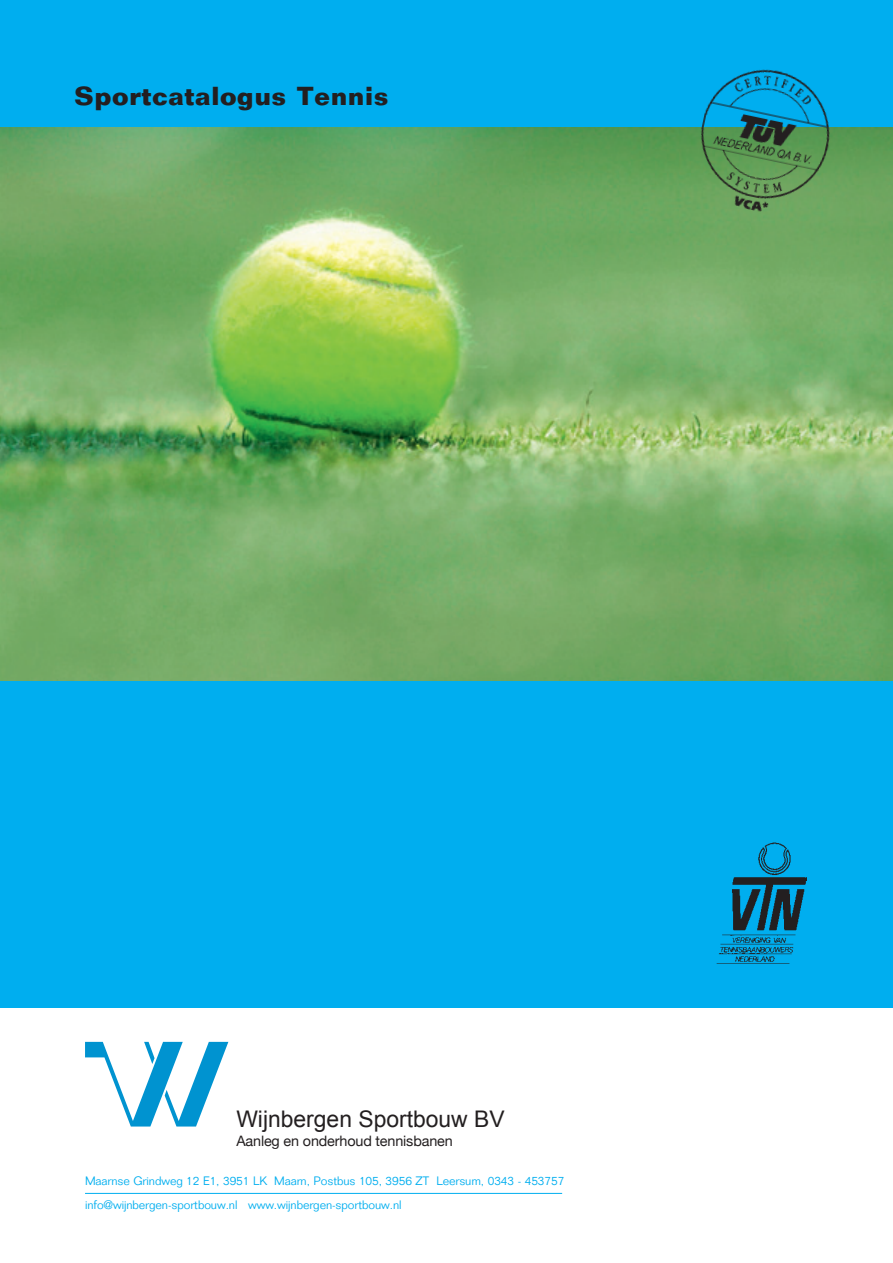
<style>
.page{position:relative;width:893px;height:1263px;background:#fff}
.page>*{position:absolute;margin:0;border:0;box-sizing:border-box;transform-origin:0 0}
.t1{font:700 25.5px "Folio";letter-spacing:.025em;color:#231f20}
.t2{font:22.95px "Arial";color:#231f20}
.t3{font:14.4px "Helvetica Neue";letter-spacing:-.01em;color:#231f20}
.t4{font:300 12px/24px "Folio";letter-spacing:-.005em;color:#00aeef}
</style>
<div class="page">
<div style="left:0;top:0;width:893px;height:1008px;background:#00aeef"></div>
<img style="left:0;top:128px;width:893px;height:552px">
<img style="left:685px;top:69px;width:160px;height:157px">
<img style="left:716px;top:842px;width:90px;height:122px">
<hr style="left:85px;top:1193px;width:477px;height:1px;background:#00aeef">
<svg style="left:85px;top:1042px;width:143px;height:84px"></svg>
<h1 class="t1" style="left:74px;top:80px;width:315px">Sportcatalogus Tennis</h1>
<h2 class="t2" style="left:236px;top:1103px;width:270px">Wijnbergen Sportbouw BV</h2>
<p class="t3" style="left:236px;top:1132px;width:218px">Aanleg en onderhoud tennisbanen</p>
<p class="t4" style="left:85px;top:1168px;width:481px">Maarnse Grindweg 12 E1, 3951 LK Maarn, Postbus 105, 3956 ZT Leersum, 0343 - 453757 info@wijnbergen-sportbouw.nl www.wijnbergen-sportbouw.nl</p>
</div>
